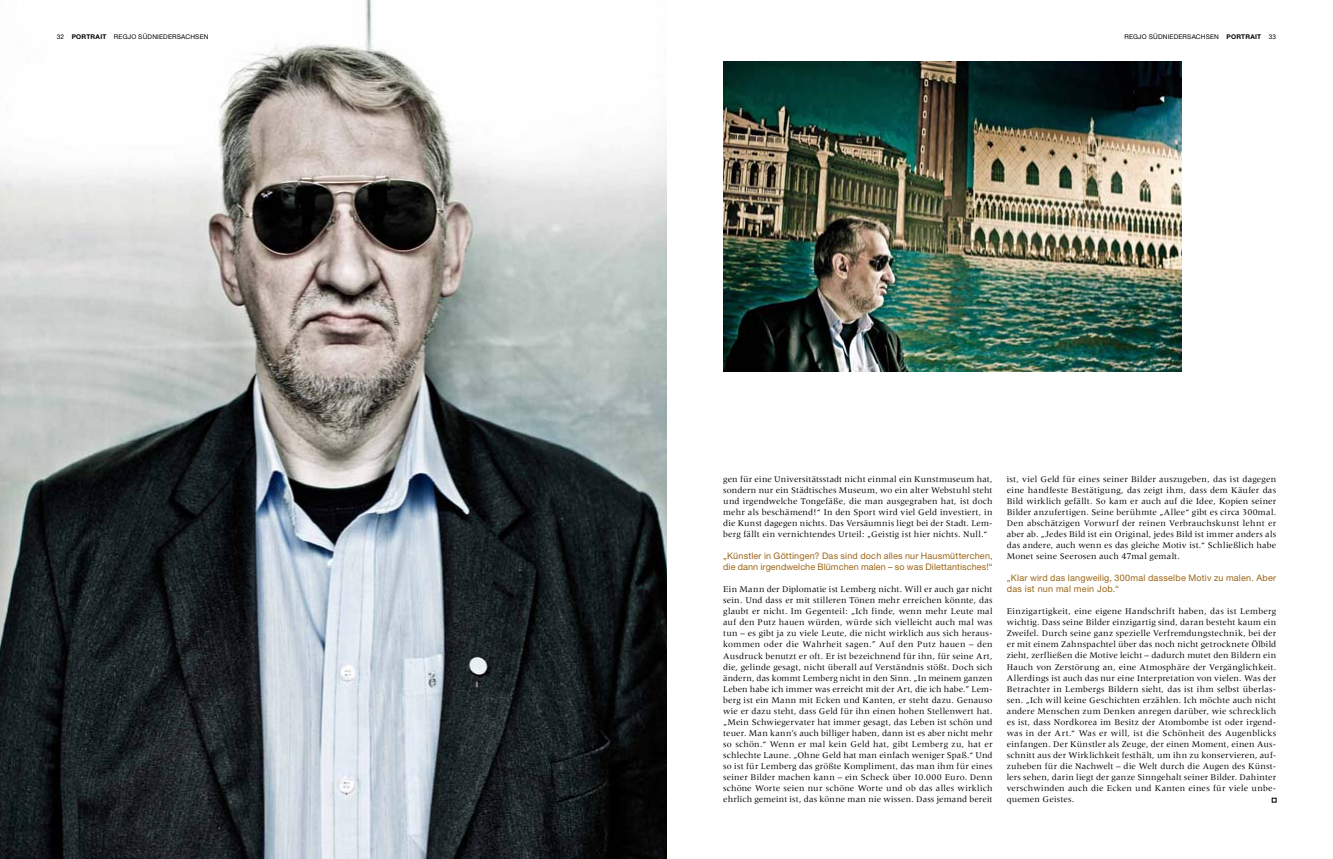
<style>
.page{position:relative;width:1333px;height:859px;background:#fff}
.page>*{position:absolute;margin:0;border:0;box-sizing:border-box;transform-origin:0 0}
.t1{font:9px/11.1px "Meridien";letter-spacing:.01em;color:#000;text-align:justify}
.t2{font:9px/11.1px "Helvetica Neue LT";letter-spacing:.02em;color:#9b6415}
.t3{font:6.5px "Helvetica Neue LT";letter-spacing:.03em;color:#000}
.s1{font-weight:700}
</style>
<div class="page">
<svg style="left:1271px;top:798px;width:5px;height:4px"></svg>
<img style="left:0;top:0;width:666px;height:859px">
<img style="left:723px;top:62px;width:458px;height:309px">
<p class="t3" style="left:57px;top:33px;width:153px">32 <span class="s1">PORTRAIT</span> regjo südniedersa chsen</p>
<p class="t3" style="left:1124px;top:33px;width:153px">regjo südniedersa chsen <span class="s1">PORTRAIT</span> 33</p>
<p class="t1" style="left:723px;top:473px;width:271px">gen für eine Universitätsstadt nicht einmal ein Kunstmuseum hat, sondern nur ein Städtisches Museum, wo ein alter Webstuhl steht und irgendwelche Tongefäße, die man ausgegraben hat, ist doch mehr als beschämend!“ In den Sport wird viel Geld investiert, in die Kunst dagegen nichts. Das Versäumnis liegt bei der Stadt. Lem&shy;berg fällt ein vernichtendes Urteil: „Geistig ist hier nichts. Null.“</p>
<p class="t2" style="left:723px;top:550px;width:271px">„Künstler in Göttingen? Das sind doch alles nur Hausmütterchen, die dann irgendwelche Blümchen malen – so was Dilettantisches!“</p>
<p class="t1" style="left:723px;top:584px;width:271px">Ein Mann der Diplomatie ist Lemberg nicht. Will er auch gar nicht sein. Und dass er mit stilleren Tönen mehr erreichen könnte, das glaubt er nicht. Im Gegenteil: „Ich finde, wenn mehr Leute mal auf den Putz hauen würden, würde sich vielleicht auch mal was tun – es gibt ja zu viele Leute, die nicht wirklich aus sich heraus&shy;kommen oder die Wahrheit sagen.” Auf den Putz hauen – den Ausdruck benutzt er oft. Er ist bezeichnend für ihn, für seine Art, die, gelinde gesagt, nicht überall auf Verständnis stößt. Doch sich ändern, das kommt Lemberg nicht in den Sinn. „In meinem ganzen Leben habe ich immer was erreicht mit der Art, die ich habe.” Lem&shy;berg ist ein Mann mit Ecken und Kanten, er steht dazu. Genauso wie er dazu steht, dass Geld für ihn einen hohen Stellenwert hat. „Mein Schwiegervater hat immer gesagt, das Leben ist schön und teuer. Man kann’s auch billiger haben, dann ist es aber nicht mehr so schön.“ Wenn er mal kein Geld hat, gibt Lemberg zu, hat er schlechte Laune. „Ohne Geld hat man einfach weniger Spaß.“ Und so ist für Lemberg das größte Kompliment, das man ihm für eines seiner Bilder machen kann – ein Scheck über 10.000 Euro. Denn schöne Worte seien nur schöne Worte und ob das alles wirklich ehrlich gemeint ist, das könne man nie wissen. Dass jemand bereit</p>
<p class="t1" style="left:1006px;top:473px;width:271px">ist, viel Geld für eines seiner Bilder auszugeben, das ist dagegen eine handfeste Bestätigung, das zeigt ihm, dass dem Käufer das Bild wirklich gefällt. So kam er auch auf die Idee, Kopien seiner Bilder anzufertigen. Seine berühmte „Allee“ gibt es circa 300mal.<br>Den abschätzigen Vorwurf der reinen Verbrauchskunst lehnt er aber ab. „Jedes Bild ist ein Original, jedes Bild ist immer anders als das andere, auch wenn es das gleiche Motiv ist.“ Schließlich habe Monet seine Seerosen auch 47mal gemalt.</p>
<p class="t2" style="left:1006px;top:572px;width:271px">„Klar wird das langweilig, 300mal dasselbe Motiv zu malen. Aber das ist nun mal mein Job.“</p>
<p class="t1" style="left:1006px;top:606px;width:271px">Einzigartigkeit, eine eigene Handschrift haben, das ist Lemberg wichtig. Dass seine Bilder einzigartig sind, daran besteht kaum ein Zweifel. Durch seine ganz spezielle Verfremdungstechnik, bei der er mit einem Zahnspachtel über das noch nicht getrocknete Ölbild zieht, zerfließen die Motive leicht – dadurch mutet den Bildern ein Hauch von Zerstörung an, eine Atmosphäre der Vergänglichkeit.<br>Allerdings ist auch das nur eine Interpretation von vielen. Was der Betrachter in Lembergs Bildern sieht, das ist ihm selbst überlas&shy;sen. „Ich will keine Geschichten erzählen. Ich möchte auch nicht andere Menschen zum Denken anregen darüber, wie schrecklich es ist, dass Nordkorea im Besitz der Atombombe ist oder irgend&shy;was in der Art.“ Was er will, ist die Schönheit des Augenblicks einfangen. Der Künstler als Zeuge, der einen Moment, einen Aus&shy;schnitt aus der Wirklichkeit festhält, um ihn zu konservieren, auf&shy;zuheben für die Nachwelt – die Welt durch die Augen des Künst&shy;lers sehen, darin liegt der ganze Sinngehalt seiner Bilder. Dahinter verschwinden auch die Ecken und Kanten eines für viele unbe&shy;quemen Geistes.</p>
</div>
